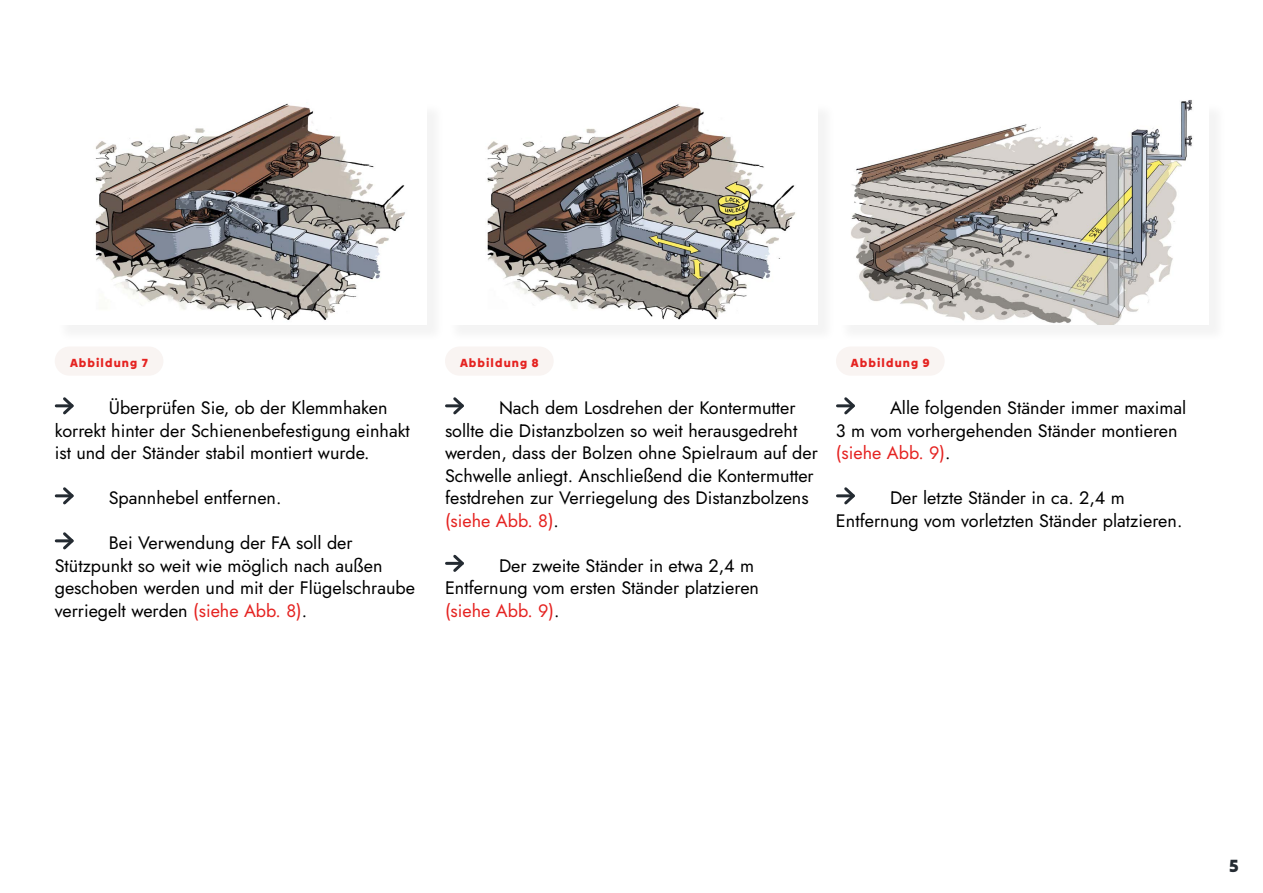
<style>
.page{position:relative;width:1263px;height:893px;background:#fff}
.page>*{position:absolute;margin:0;border:0;box-sizing:border-box;transform-origin:0 0}
.t1{font:18px/22.5px "Jost";color:#000}
.t2{font:18px "Tilt Warp";color:#242b32}
.t3{font:12px "Tilt Warp";letter-spacing:.09em;color:#e52321}
.s1{color:#e52321}
</style>
<div class="page">
<div style="left:56px;top:101px;width:389px;height:242px;background:#f8f8f8"></div>
<div style="left:54px;top:99px;width:373px;height:225px;background:#fff"></div>
<img style="left:95px;top:103px;width:310px;height:217px">
<div style="left:447px;top:101px;width:389px;height:242px;background:#f8f8f8"></div>
<div style="left:445px;top:99px;width:373px;height:225px;background:#fff"></div>
<img style="left:487px;top:104px;width:308px;height:216px">
<div style="left:838px;top:101px;width:389px;height:242px;background:#f8f8f8"></div>
<div style="left:836px;top:99px;width:373px;height:225px;background:#fff"></div>
<img style="left:851px;top:100px;width:342px;height:224px">
<div style="left:55px;top:347px;width:108px;height:29px;background:#f9f4f2;border-radius:15px"></div>
<div style="left:445px;top:347px;width:109px;height:29px;background:#f9f4f2;border-radius:15px"></div>
<div style="left:836px;top:347px;width:109px;height:29px;background:#f9f4f2;border-radius:15px"></div>
<hr style="left:56px;top:404px;width:16px;height:3px;background:#242b32">
<svg style="left:60px;top:397px;width:14px;height:18px"></svg>
<hr style="left:56px;top:494px;width:16px;height:3px;background:#242b32">
<svg style="left:60px;top:487px;width:14px;height:18px"></svg>
<hr style="left:56px;top:539px;width:16px;height:3px;background:#242b32">
<svg style="left:60px;top:532px;width:14px;height:18px"></svg>
<hr style="left:446px;top:404px;width:16px;height:3px;background:#242b32">
<svg style="left:450px;top:397px;width:14px;height:18px"></svg>
<hr style="left:446px;top:562px;width:16px;height:3px;background:#242b32">
<svg style="left:450px;top:554px;width:14px;height:18px"></svg>
<hr style="left:837px;top:404px;width:16px;height:3px;background:#242b32">
<svg style="left:841px;top:397px;width:14px;height:18px"></svg>
<hr style="left:837px;top:494px;width:16px;height:3px;background:#242b32">
<svg style="left:841px;top:487px;width:14px;height:18px"></svg>
<p class="t3" style="left:70px;top:353px;width:80px">Abbildung 7</p>
<p class="t3" style="left:460px;top:353px;width:80px">Abbildung 8</p>
<p class="t3" style="left:851px;top:353px;width:80px">Abbildung 9</p>
<p class="t1" style="left:55px;top:397px;width:357px;text-indent:54px">Überprüfen Sie, ob der Klemmhaken korrekt hinter der Schienenbefestigung einhakt ist und der Ständer stabil montiert wurde.</p>
<p class="t1" style="left:109px;top:487px;width:174px">Spannhebel entfernen.</p>
<p class="t1" style="left:55px;top:532px;width:362px;text-indent:54px">Bei Verwendung der FA soll der Stützpunkt so weit wie möglich nach außen geschoben werden und mit der Flügelschraube verriegelt werden <span class="s1">(siehe Abb. 8)</span>.</p>
<p class="t1" style="left:836px;top:397px;width:352px;text-indent:54px">Alle folgenden Ständer immer maximal<br>3 m vom vorhergehenden Ständer montieren <span class="s1">(siehe Abb. 9)</span>.</p>
<p class="t1" style="left:836px;top:487px;width:348px;text-align:center">Der letzte Ständer in ca. 2,4 m<br>Entfernung vom vorletzten Ständer platzieren.</p>
<p class="t1" style="left:445px;top:397px;width:374px;text-indent:54px">Nach dem Losdrehen der Kontermutter sollte die Distanzbolzen so weit herausgedreht werden, dass der Bolzen ohne Spielraum auf der Schwelle anliegt. Anschließend die Kontermutter festdrehen zur Verriegelung des Distanzbolzens <span class="s1">(siehe Abb. 8)</span>.</p>
<p class="t1" style="left:445px;top:554px;width:316px;text-indent:54px">Der zweite Ständer in etwa 2,4 m<br>Entfernung vom ersten Ständer platzieren <span class="s1">(siehe Abb. 9)</span>.</p>
<p class="t2" style="left:1229px;top:850px;width:11px">5</p>
</div>
